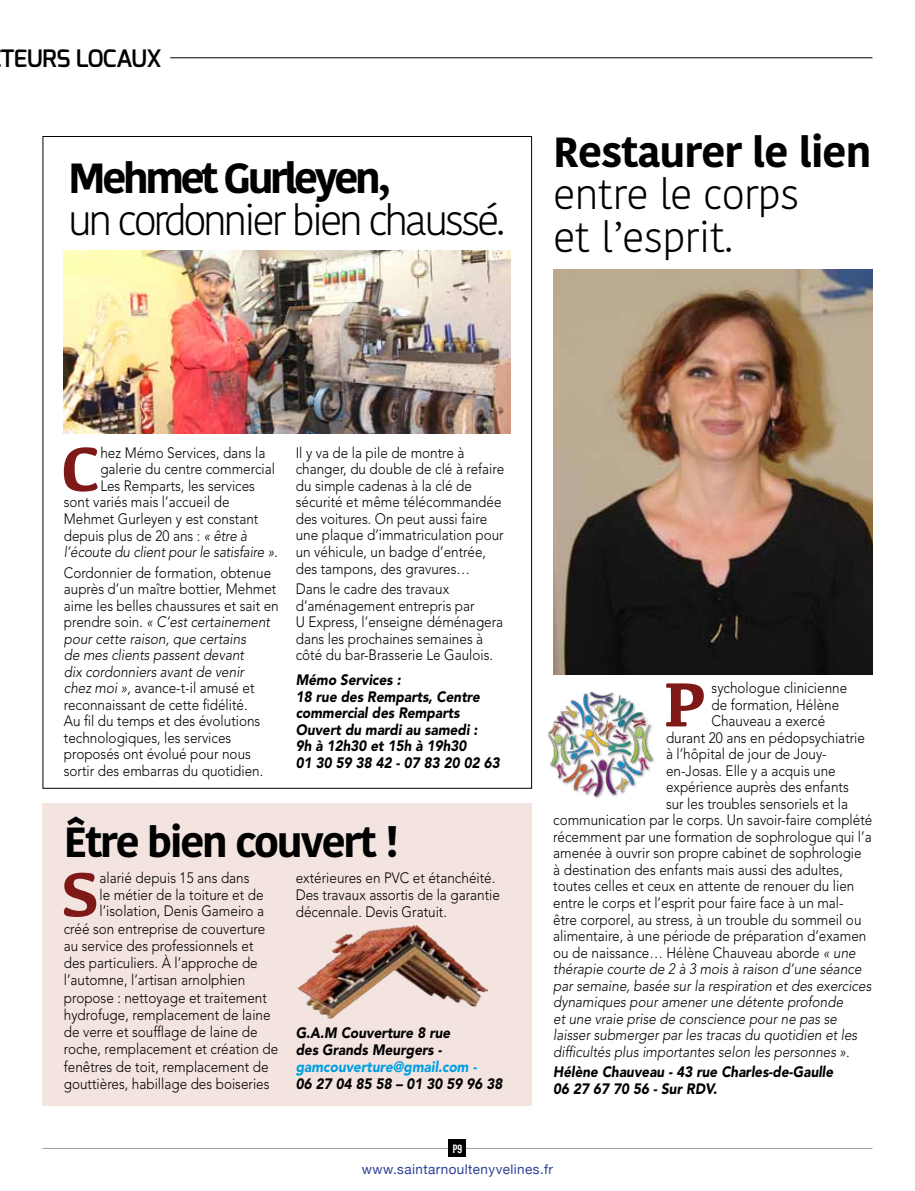
<style>
.page{position:relative;width:915px;height:1191px;background:#fff}
.page>*{position:absolute;margin:0;border:0;box-sizing:border-box;transform-origin:0 0}
.t1{font:700 64.5px "Kefa";color:#7f1918}
.t2{font:300 42px "Kohinoor Bangla";letter-spacing:-.08em;color:#000}
.t3{font:300 42px/42px "Kohinoor Bangla";letter-spacing:-.02em;color:#000}
.t4{font:700 42px "Kohinoor Bangla";letter-spacing:-.05em;color:#000}
.t5{font:700 42px "Kohinoor Bangla";letter-spacing:-.02em;color:#000}
.t6{font:700 42px "Kohinoor Bangla";letter-spacing:-.08em;color:#000}
.t7{font:600 24px "Exo";letter-spacing:-.02em;color:#000}
.t8{font:300 15px/16.5px "Avenir LT Std";color:#000;scale:.9 1}
.t9{font:italic 300 15px "Avenir LT Std";color:#000;scale:.9 1}
.t10{font:italic 900 15px/16.5px "Avenir LT Std";color:#000;scale:.9 1}
.t11{font:italic 900 15px "Avenir LT Std";color:#009fe3;scale:.9 1}
.t12{font:13.5px "Helvetica Neue";letter-spacing:.03em;color:#2e4193}
.t13{font:12px "Bebas Neue";color:#fff}
.s1{font-style:italic}
</style>
<div class="page">
<hr style="left:43px;top:1148px;width:829px;height:1px;background:#9d9d9c">
<div style="left:449px;top:1140px;width:17px;height:17px;background:#000"></div>
<div style="left:43px;top:803px;width:488px;height:303px;background:#f3e4e0"></div>
<img style="left:553px;top:269px;width:319px;height:405px">
<img style="left:64px;top:251px;width:446px;height:183px">
<hr style="left:170px;top:57px;width:702px;height:1px;background:#000">
<img style="left:548px;top:691px;width:107px;height:108px">
<img style="left:298px;top:925px;width:189px;height:93px">
<h3 class="t7" style="left:1px;top:43px;width:162px">TEURS LOCAUX</h3>
<h2 class="t6" style="left:68px;top:141px;width:323px">Mehmet Gurleyen,</h2>
<h2 class="t2" style="left:68px;top:189px;width:438px">un cordonnier bien chaussé.</h2>
<h2 class="t5" style="left:553px;top:116px;width:319px">Restaurer le lien</h2>
<h2 class="t3" style="left:553px;top:173px;width:248px">entre le corps et l’esprit.</h2>
<h1 class="t1" style="left:60px;top:426px;width:42px">C</h1>
<p class="t8" style="left:100px;top:444px;width:185px">hez Mémo Services, dans la</p>
<p class="t8" style="left:100px;top:461px;width:195px">galerie du centre commercial</p>
<p class="t8" style="left:100px;top:477px;width:173px">Les Remparts, les services</p>
<p class="t8" style="left:64px;top:494px;width:185px">sont variés mais l’accueil de</p>
<p class="t8" style="left:64px;top:510px;width:217px">Mehmet Gurleyen y est constant</p>
<p class="t8" style="left:64px;top:527px;width:205px">depuis plus de 20 ans : <span class="s1">« être à</span></p>
<p class="t9" style="left:64px;top:543px;width:239px">l’écoute du client pour le satisfaire ».</p>
<p class="t8" style="left:64px;top:564px;width:240px">Cordonnier de formation, obtenue auprès d’un maître bottier, Mehmet aime les belles chaussures et sait en prendre soin. <span class="s1">« C’est certainement pour cette raison, que certains<br>de mes clients passent devant<br>dix cordonniers avant de venir<br>chez moi »,</span> avance-t-il amusé et reconnaissant de cette fidélité.<br>Au fil du temps et des évolutions technologiques, les services proposés ont évolué pour nous sortir des embarras du quotidien.</p>
<p class="t8" style="left:296px;top:444px;width:233px">Il y va de la pile de montre à changer, du double de clé à refaire du simple cadenas à la clé de sécurité et même télécommandée des voitures. On peut aussi faire une plaque d’immatriculation pour un véhicule, un badge d’entrée, des tampons, des gravures…</p>
<p class="t8" style="left:296px;top:581px;width:232px">Dans le cadre des travaux d’aménagement entrepris par<br>U Express, l’enseigne déménagera dans les prochaines semaines à côté du bar-Brasserie Le Gaulois.</p>
<p class="t10" style="left:296px;top:672px;width:228px">Mémo Services :<br>18 rue des Remparts, Centre commercial des Remparts<br>Ouvert du mardi au samedi :<br>9h à 12h30 et 15h à 19h30<br>01 30 59 38 42 - 07 83 20 02 63</p>
<h2 class="t4" style="left:64px;top:805px;width:337px">Être bien couvert !</h2>
<h1 class="t1" style="left:61px;top:851px;width:40px">S</h1>
<p class="t8" style="left:99px;top:870px;width:168px">alarié depuis 15 ans dans</p>
<p class="t8" style="left:99px;top:886px;width:184px">le métier de la toiture et de</p>
<p class="t8" style="left:99px;top:903px;width:184px">l’isolation, Denis Gameiro a</p>
<p class="t8" style="left:64px;top:920px;width:225px">créé son entreprise de couverture</p>
<p class="t8" style="left:64px;top:937px;width:212px">au service des professionnels et</p>
<p class="t8" style="left:64px;top:954px;width:217px">des particuliers. À l’approche de</p>
<p class="t8" style="left:64px;top:972px;width:203px">l’automne, l’artisan arnolphien</p>
<p class="t8" style="left:64px;top:989px;width:227px">propose : nettoyage et traitement</p>
<p class="t8" style="left:64px;top:1006px;width:231px">hydrofuge, remplacement de laine</p>
<p class="t8" style="left:64px;top:1023px;width:217px">de verre et soufflage de laine de</p>
<p class="t8" style="left:64px;top:1041px;width:240px">roche, remplacement et création de</p>
<p class="t8" style="left:64px;top:1058px;width:229px">fenêtres de toit, remplacement de</p>
<p class="t8" style="left:64px;top:1075px;width:230px">gouttières, habillage des boiseries</p>
<p class="t8" style="left:296px;top:869px;width:228px;line-height:17.1px">extérieures en PVC et étanchéité.<br>Des travaux assortis de la garantie décennale. Devis Gratuit.</p>
<p class="t10" style="left:296px;top:1024px;width:173px;line-height:17.1px">G.A.M Couverture 8 rue des Grands Meurgers -</p>
<p class="t11" style="left:296px;top:1057px;width:202px">gamcouverture@gmail.com -</p>
<p class="t10" style="left:296px;top:1075px;width:231px">06 27 04 85 58 – 01 30 59 96 38</p>
<p class="t13" style="left:452px;top:1141px;width:11px">P9</p>
<h1 class="t1" style="left:663px;top:661px;width:43px">P</h1>
<p class="t8" style="left:711px;top:680px;width:152px">sychologue clinicienne</p>
<p class="t8" style="left:711px;top:696px;width:143px">de formation, Hélène</p>
<p class="t8" style="left:711px;top:713px;width:128px">Chauveau a exercé</p>
<p class="t8" style="left:665px;top:729px;width:222px">durant 20 ans en pédopsychiatrie</p>
<p class="t8" style="left:665px;top:746px;width:180px">à l’hôpital de jour de Jouy-</p>
<p class="t8" style="left:665px;top:762px;width:190px">en-Josas. Elle y a acquis une</p>
<p class="t8" style="left:665px;top:779px;width:204px">expérience auprès des enfants</p>
<p class="t8" style="left:665px;top:795px;width:204px">sur les troubles sensoriels et la</p>
<p class="t8" style="left:553px;top:812px;width:356px">communication par le corps. Un savoir-faire complété</p>
<p class="t8" style="left:553px;top:828px;width:355px">récemment par une formation de sophrologue qui l’a</p>
<p class="t8" style="left:553px;top:845px;width:344px">amenée à ouvrir son propre cabinet de sophrologie</p>
<p class="t8" style="left:553px;top:861px;width:323px">à destination des enfants mais aussi des adultes,</p>
<p class="t8" style="left:553px;top:878px;width:336px">toutes celles et ceux en attente de renouer du lien</p>
<p class="t8" style="left:553px;top:894px;width:324px">entre le corps et l’esprit pour faire face à un mal-</p>
<p class="t8" style="left:553px;top:911px;width:344px">être corporel, au stress, à un trouble du sommeil ou</p>
<p class="t8" style="left:553px;top:927px;width:349px">alimentaire, à une période de préparation d’examen</p>
<p class="t8" style="left:553px;top:944px;width:337px">ou de naissance… Hélène Chauveau aborde <span class="s1">« une</span></p>
<p class="t9" style="left:553px;top:960px;width:344px">thérapie courte de 2 à 3 mois à raison d’une séance</p>
<p class="t9" style="left:553px;top:976px;width:355px">par semaine, basée sur la respiration et des exercices</p>
<p class="t9" style="left:553px;top:993px;width:323px">dynamiques pour amener une détente profonde</p>
<p class="t9" style="left:553px;top:1009px;width:317px">et une vraie prise de conscience pour ne pas se</p>
<p class="t9" style="left:553px;top:1026px;width:339px">laisser submerger par les tracas du quotidien et les</p>
<p class="t9" style="left:553px;top:1042px;width:331px">difficultés plus importantes selon les personnes ».</p>
<p class="t10" style="left:553px;top:1064px;width:312px">Hélène Chauveau - 43 rue Charles-de-Gaulle<br>06 27 67 70 56 - Sur RDV.</p>
<p class="t12" style="left:362px;top:1159px;width:193px">www.saintarnoultenyvelines.fr</p>
</div>
